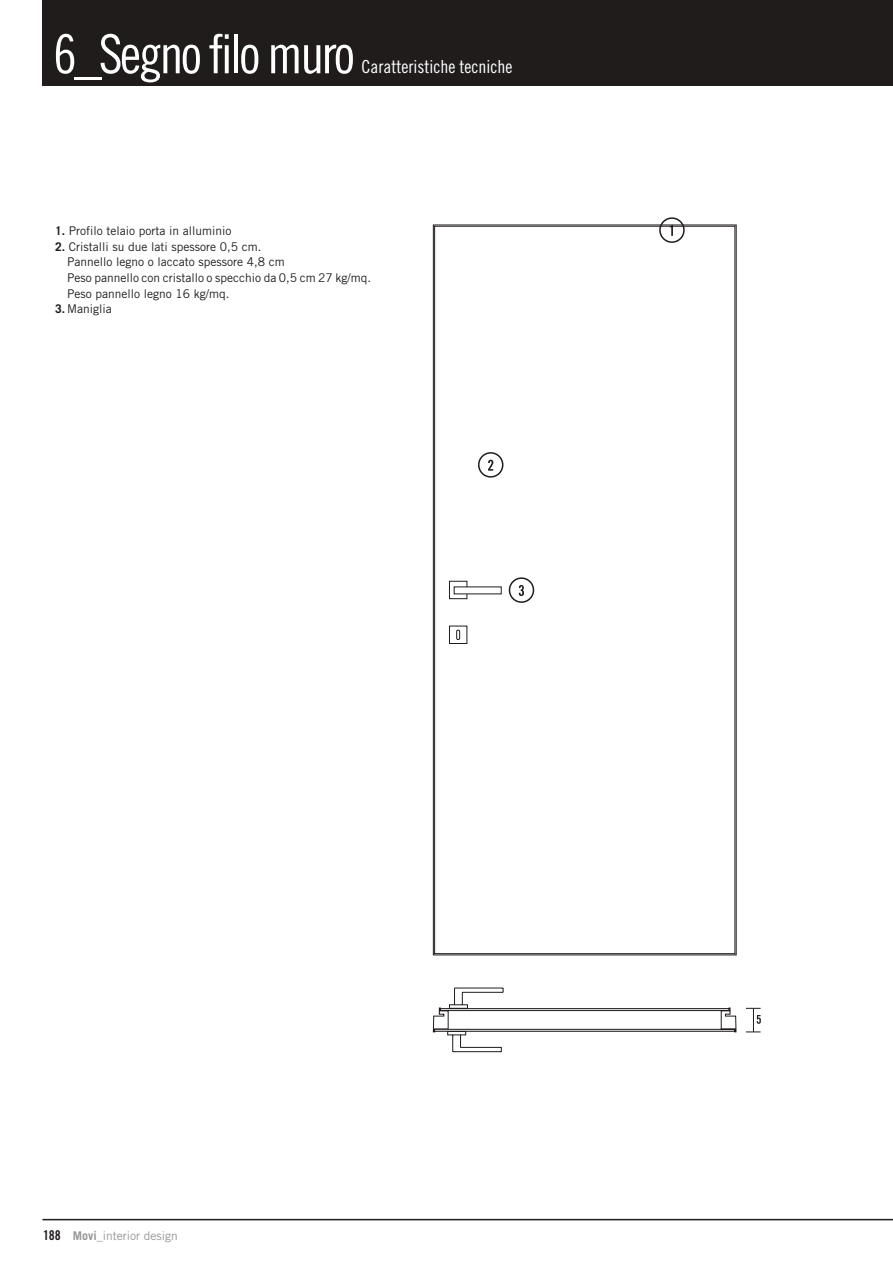
<style>
.page{position:relative;width:893px;height:1263px;background:#fff}
.page>*{position:absolute;margin:0;border:0;box-sizing:border-box;transform-origin:0 0}
.t1{font:54px "Trade Gothic Cond Eighteen";letter-spacing:-.05em;color:#fff}
.t2{font:18px "Trade Gothic Cond Eighteen";color:#fff}
.t3{font:12px/15.6px "Trade Gothic";color:#211c1c}
.t4{font:12px "Trade Gothic";color:#969699}
.s1{font-weight:700}
.s2{font-family:"Trade Gothic Bold Cond Twenty";font-size:13.5px;color:#211c1c}
</style>
<div class="page">
<hr style="left:42px;top:1219px;width:851px;height:1px;background:#211c1c">
<div style="left:42px;top:0;width:851px;height:85px;background:#211c1c"></div>
<div style="left:478px;top:452px;width:25px;height:26px;border:2px solid #211c1c;border-radius:50%"></div>
<svg style="left:488px;top:460px;width:5px;height:11px"></svg>
<div style="left:659px;top:217px;width:26px;height:26px;border:2px solid #211c1c;border-radius:50%"></div>
<svg style="left:670px;top:225px;width:3px;height:11px"></svg>
<div style="left:509px;top:577px;width:25px;height:26px;border:2px solid #211c1c;border-radius:50%"></div>
<svg style="left:519px;top:585px;width:5px;height:11px"></svg>
<svg style="left:453px;top:586px;width:12px;height:9px"></svg>
<div style="left:449px;top:581px;width:18px;height:18px;border:1px solid #211c1c"></div>
<div style="left:449px;top:626px;width:18px;height:18px;border:1px solid #211c1c"></div>
<div style="left:456px;top:630px;width:4px;height:10px;border:1px solid #211c1c"></div>
<div style="left:454px;top:587px;width:47px;height:7px;background:#fff"></div>
<svg style="left:433px;top:988px;width:303px;height:64px"></svg>
<svg style="left:746px;top:1008px;width:15px;height:25px"></svg>
<h1 class="t1" style="left:53px;top:34px;width:303px">6_Segno filo muro</h1>
<h2 class="t2" style="left:361px;top:60px;width:152px">Caratteristiche tecniche</h2>
<p class="t3" style="left:55px;top:224px;width:178px"><span class="s1">1.</span> Profilo telaio porta in alluminio</p>
<p class="t3" style="left:67px;top:240px;width:305px;text-indent:-12px"><span class="s1">2.</span> Cristalli su due lati spessore 0,5 cm.<br>Pannello legno o laccato spessore 4,8 cm<br>Peso pannello con cristallo o specchio da 0,5 cm 27 kg/mq.<br>Peso pannello legno 16 kg/mq.</p>
<p class="t3" style="left:55px;top:302px;width:58px"><span class="s1">3.</span> Maniglia</p>
<p class="t4" style="left:43px;top:1231px;width:136px"><span class="s2">188</span> <span class="s1">Movi</span>_interior design</p>
</div>
